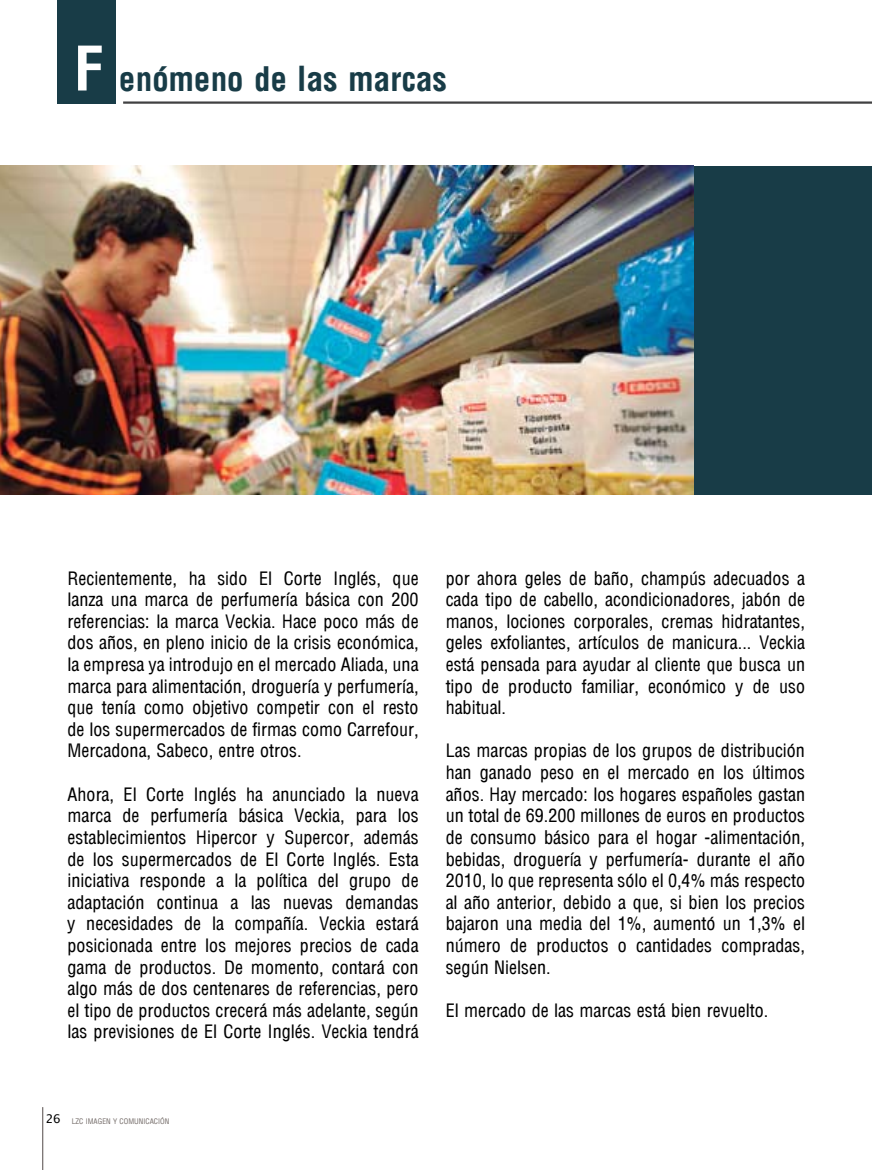
<style>
.page{position:relative;width:872px;height:1170px;background:#fff}
.page>*{position:absolute;margin:0;border:0;box-sizing:border-box;transform-origin:0 0}
.t1{font:700 33px "Arena Condensed";color:#183c47}
.t2{font:18px/21.6px "Arena Condensed";color:#000;text-align:justify}
.t3{font:7.5px "Arena Condensed";color:#7a726f}
.s1{font-size:60px;color:#fff}
.s2{font-family:"Lucida Sans Unicode";font-size:12px;color:#000}
</style>
<div class="page">
<hr style="left:123px;top:101px;width:749px;height:3px;background:#414142">
<div style="left:0;top:166px;width:872px;height:328px;background:#183c47"></div>
<img style="left:0;top:166px;width:693px;height:328px">
<div style="left:57px;top:0;width:59px;height:104px;background:#183c47"></div>
<hr style="left:42px;top:1106px;width:1px;height:63px;background:#524a48">
<h1 class="t1" style="left:74px;top:58px;width:375px"><span class="s1">F</span> enómeno de las marcas</h1>
<p class="t2" style="left:68px;top:567px;width:353px">Recientemente, ha sido El Corte Inglés, que lanza una marca de perfumería básica con 200 referencias: la marca Veckia. Hace poco más de dos años, en pleno inicio de la crisis económica, la empresa ya introdujo en el mercado Aliada, una marca para alimentación, droguería y perfumería, que tenía como objetivo competir con el resto de los supermercados de firmas como Carrefour, Mercadona, Sabeco, entre otros.</p>
<p class="t2" style="left:68px;top:783px;width:353px">Ahora, El Corte Inglés ha anunciado la nueva marca de perfumería básica Veckia, para los establecimientos Hipercor y Supercor, además de los supermercados de El Corte Inglés. Esta iniciativa responde a la política del grupo de adaptación continua a las nuevas demandas y necesidades de la compañía. Veckia estará posicionada entre los mejores precios de cada gama de productos. De momento, contará con algo más de dos centenares de referencias, pero el tipo de productos crecerá más adelante, según las previsiones de El Corte Inglés. Veckia tendrá</p>
<p class="t2" style="left:446px;top:567px;width:361px">por ahora geles de baño, champús adecuados a cada tipo de cabello, acondicionadores, jabón de manos, lociones corporales, cremas hidratantes, geles exfoliantes, artículos de manicura... Veckia está pensada para ayudar al cliente que busca un tipo de producto familiar, económico y de uso habitual.</p>
<p class="t2" style="left:446px;top:740px;width:361px">Las marcas propias de los grupos de distribución han ganado peso en el mercado en los últimos años. Hay mercado: los hogares españoles gastan un total de 69.200 millones de euros en productos de consumo básico para el hogar -alimentación, bebidas, droguería y perfumería- durante el año 2010, lo que representa sólo el 0,4% más respecto al año anterior, debido a que, si bien los precios bajaron una media del 1%, aumentó un 1,3% el número de productos o cantidades compradas, según Nielsen.</p>
<p class="t2" style="left:446px;top:999px;width:324px">El mercado de las marcas está bien revuelto.</p>
<p class="t3" style="left:46px;top:1116px;width:125px"><span class="s2">26</span> LZC IMAGEN Y COMUNICACIÓN</p>
</div>
